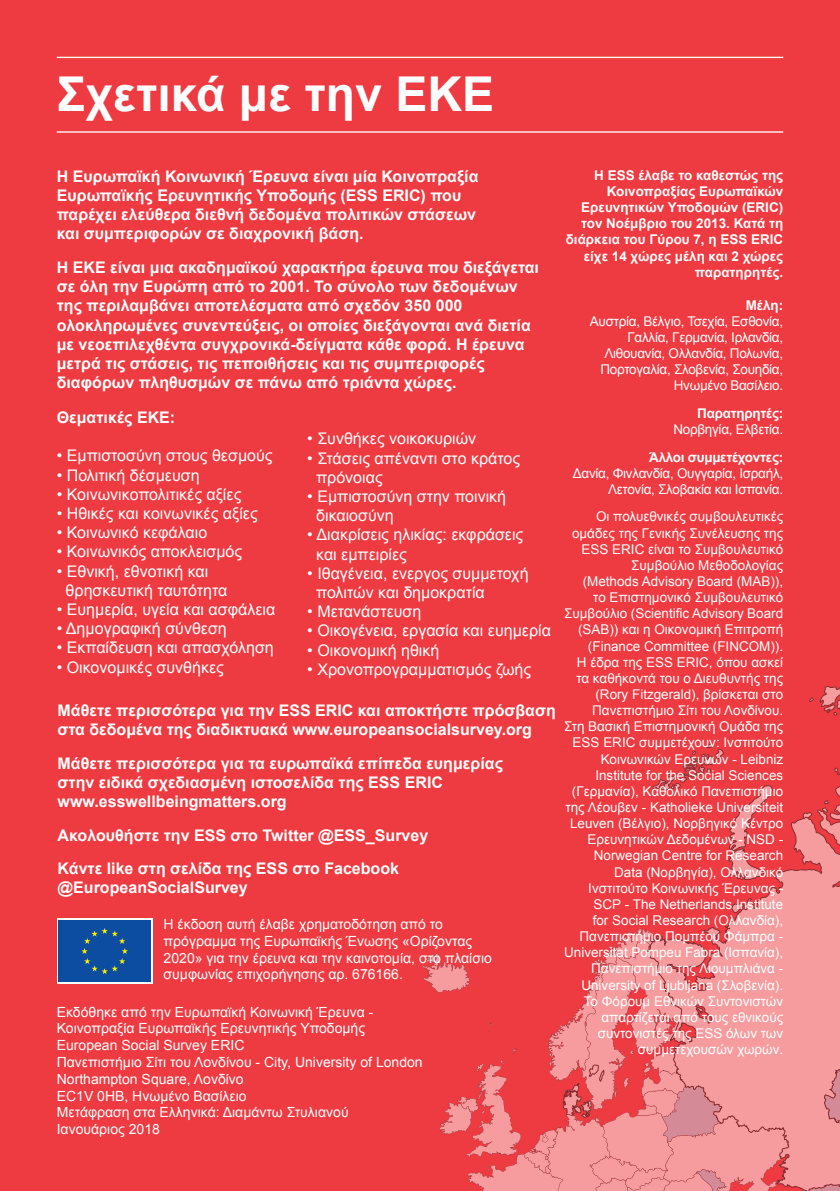
<style>
.page{position:relative;width:840px;height:1191px;background:#fff}
.page>*{position:absolute;margin:0;border:0;box-sizing:border-box;transform-origin:0 0}
.t1{font:700 48px "Arial";color:#fff}
.t2{font:700 16px/19.2px "Arial";color:#fff}
.t3{font:16px/19.2px "Arial";color:#fff}
.t4{font:14px/16.8px "Arial";color:#fff}
.t5{font:13.4px/16.2px "Arial";color:#fff;text-align:right}
.t6{font:13.4px/16.2px "Arial";letter-spacing:-.02em;color:#fff;text-align:right}
.t7{font:700 13.4px/16.2px "Arial";color:#fff;text-align:right}
.t8{font:700 13.4px "Arial";letter-spacing:-.02em;color:#fff}
</style>
<div class="page">
<div style="left:0;top:0;width:839px;height:1191px;background:#ee3a41"></div>
<svg style="left:422px;top:686px;width:417px;height:505px"></svg>
<hr style="left:57px;top:57px;width:725px;height:1px;background:#fff">
<hr style="left:57px;top:131px;width:725px;height:2px;background:#fff">
<div style="left:57px;top:918px;width:96px;height:65px;background:linear-gradient(to bottom,#fff,#fff)"></div>
<div style="left:59px;top:920px;width:92px;height:62px;background:#0d4da1"></div>
<svg style="left:81px;top:928px;width:47px;height:46px"></svg>
<h1 class="t1" style="left:57px;top:62px;width:438px">Σχετικά με την ΕΚΕ</h1>
<p class="t2" style="left:57px;top:167px;width:423px">Η Ευρωπαϊκή Κοινωνική Έρευνα είναι μία Κοινοπραξία Ευρωπαϊκής Ερευνητικής Υποδομής (ESS ERIC) που παρέχει ελεύθερα διεθνή δεδομένα πολιτικών στάσεων και συμπεριφορών σε διαχρονική βάση.</p>
<p class="t2" style="left:57px;top:258px;width:483px">Η ΕΚΕ είναι μια ακαδημαϊκού χαρακτήρα έρευνα που διεξάγεται σε όλη την Ευρώπη από το 2001. Το σύνολο των δεδομένων της περιλαμβάνει αποτελέσματα από σχεδόν 350 000 ολοκληρωμένες συνεντεύξεις, οι οποίες διεξάγονται ανά διετία με νεοεπιλεχθέντα συγχρονικά-δείγματα κάθε φορά. Η έρευνα μετρά τις στάσεις, τις πεποιθήσεις και τις συμπεριφορές διαφόρων πληθυσμών σε πάνω από τριάντα χώρες.</p>
<p class="t2" style="left:57px;top:408px;width:120px">Θεματικές ΕΚΕ:</p>
<p class="t3" style="left:57px;top:446px;width:217px">• Εμπιστοσύνη στους θεσμούς</p>
<p class="t3" style="left:57px;top:465px;width:144px">• Πολιτική δέσμευση</p>
<p class="t3" style="left:57px;top:485px;width:186px">• Κοινωνικοπολιτικές αξίες</p>
<p class="t3" style="left:57px;top:504px;width:202px">• Ηθικές και κοινωνικές αξίες</p>
<p class="t3" style="left:57px;top:523px;width:152px">• Κοινωνικό κεφάλαιο</p>
<p class="t3" style="left:57px;top:542px;width:187px">• Κοινωνικός αποκλεισμός</p>
<p class="t3" style="left:66px;top:561px;width:163px;text-indent:-9px">• Εθνική, εθνοτική και θρησκευτική ταυτότητα</p>
<p class="t3" style="left:57px;top:600px;width:220px">• Ευημερία, υγεία και ασφάλεια</p>
<p class="t3" style="left:57px;top:619px;width:171px">• Δημογραφική σύνθεση</p>
<p class="t3" style="left:57px;top:638px;width:218px">• Εκπαίδευση και απασχόληση</p>
<p class="t3" style="left:57px;top:657px;width:168px">• Οικονομικές συνθήκες</p>
<p class="t3" style="left:307px;top:429px;width:170px">• Συνθήκες νοικοκυριών</p>
<p class="t3" style="left:316px;top:448px;width:205px;text-indent:-9px">• Στάσεις απέναντι στο κράτος πρόνοιας</p>
<p class="t3" style="left:316px;top:487px;width:191px;text-indent:-9px">• Εμπιστοσύνη στην ποινική δικαιοσύνη</p>
<p class="t3" style="left:316px;top:525px;width:208px;text-indent:-9px">• Διακρίσεις ηλικίας: εκφράσεις και εμπειρίες</p>
<p class="t3" style="left:316px;top:564px;width:214px;text-indent:-9px">• Ιθαγένεια, ενεργος συμμετοχή πολιτών και δημοκρατία</p>
<p class="t3" style="left:307px;top:602px;width:115px">• Μετανάστευση</p>
<p class="t3" style="left:307px;top:621px;width:245px">• Οικογένεια, εργασία και ευημερία</p>
<p class="t3" style="left:307px;top:640px;width:133px">• Οικονομική ηθική</p>
<p class="t3" style="left:307px;top:660px;width:225px">• Χρονοπρογραμματισμός ζωής</p>
<p class="t2" style="left:58px;top:701px;width:499px">Μάθετε περισσότερα για την ESS ERIC και αποκτήστε πρόσβαση στα δεδομένα της διαδικτυακά www.europeansocialsurvey.org</p>
<p class="t2" style="left:58px;top:754px;width:446px">Μάθετε περισσότερα για τα ευρωπαϊκά επίπεδα ευημερίας στην ειδικά σχεδιασμένη ιστοσελίδα της ESS ERIC www.esswellbeingmatters.org</p>
<p class="t2" style="left:58px;top:818px;width:372px;line-height:33.6px">Ακολουθήστε την ESS στο Twitter @ESS_Survey<br>Κάντε like στη σελίδα της ESS στο Facebook</p>
<p class="t2" style="left:58px;top:878px;width:191px">@EuropeanSocialSurvey</p>
<p class="t4" style="left:163px;top:915px;width:329px">Η έκδοση αυτή έλαβε χρηματοδότηση από το πρόγραμμα της Ευρωπαϊκής Ένωσης «Ορίζοντας 2020» για την έρευνα και την καινοτομία, στο πλαίσιο συμφωνίας επιχορήγησης αρ. 676166.</p>
<p class="t4" style="left:57px;top:1003px;width:367px">Εκδόθηκε από την Ευρωπαϊκή Κοινωνική Έρευνα - Κοινοπραξία Ευρωπαϊκής Ερευνητικής Υποδομής European Social Survey ERIC<br>Πανεπιστήμιο Σίτι του Λονδίνου - City, University of London Northampton Square, Λονδίνο<br>EC1V 0HB, Ηνωμένο Βασίλειο<br>Μετάφραση στα Ελληνικά: Διαμάντω Στυλιανού<br>Ιανουάριος 2018</p>
<p class="t7" style="left:565px;top:167px;width:219px">Η ESS έλαβε το καθεστώς της<br>Κοινοπραξίας Ευρωπαϊκών<br>Ερευνητικών Υποδομών (ERIC) τον Νοέμβριο του 2013. Κατά τη διάρκεια του Γύρου 7, η ESS ERIC είχε 14 χώρες μέλη και 2 χώρες παρατηρητές.</p>
<p class="t7" style="left:745px;top:297px;width:39px">Μέλη:</p>
<p class="t6" style="left:589px;top:313px;width:195px">Αυστρία, Βέλγιο, Τσεχία, Εσθονία,<br>Γαλλία, Γερμανία, Ιρλανδία,<br>Λιθουανία, Ολλανδία, Πολωνία,<br>Πορτογαλία, Σλοβενία, Σουηδία,<br>Ηνωμένο Βασίλειο.</p>
<p class="t8" style="left:696px;top:404px;width:87px">Παρατηρητές:</p>
<p class="t6" style="left:673px;top:421px;width:111px">Νορβηγία, Ελβετία.</p>
<p class="t8" style="left:649px;top:448px;width:135px">Άλλοι συμμετέχοντες:</p>
<p class="t6" style="left:572px;top:465px;width:212px">Δανία, Φινλανδία, Ουγγαρία, Ισραήλ,<br>Λετονία, Σλοβακία και Ισπανία.</p>
<p class="t5" style="left:564px;top:509px;width:220px">Οι πολυεθνικές συμβουλευτικές ομάδες της Γενικής Συνέλευσης της<br>ESS ERIC είναι το Συμβουλευτικό<br>Συμβούλιο Μεθοδολογίας<br>(Methods Advisory Board (MAB)),<br>το Επιστημονικό Συμβουλευτικό<br>Συμβούλιο (Scientific Advisory Board (SAB)) και η Οικονομική Επιτροπή (Finance Committee (FINCOM)).<br>Η έδρα της ESS ERIC, όπου ασκεί τα καθήκοντά του ο Διευθυντής της (Rory Fitzgerald), βρίσκεται στο<br>Πανεπιστήμιο Σίτι του Λονδίνου.<br>Στη Βασική Επιστημονική Ομάδα της<br>ESS ERIC συμμετέχουν: Ινστιτούτο<br>Κοινωνικών Ερευνών - Leibniz<br>Institute for the Social Sciences (Γερμανία), Καθολικό Πανεπιστήμιο της Λέουβεν - Katholieke Universiteit<br>Leuven (Βέλγιο), Νορβηγικό Κέντρο<br>Ερευνητικών Δεδομένων - NSD -<br>Norwegian Centre for Research<br>Data (Νορβηγία), Ολλανδικό<br>Ινστιτούτο Κοινωνικής Έρευνας -<br>SCP - The Netherlands Institute<br>for Social Research (Ολλανδία),<br>Πανεπιστήμιο Πομπέου Φάμπρα -<br>Universitat Pompeu Fabra (Ισπανία),<br>Πανεπιστήμιο της Λιουμπλιάνα -<br>University of Ljubljana (Σλοβενία).<br>Το Φόρουμ Εθνικών Συντονιστών απαρτίζεται από τους εθνικούς συντονιστές της ESS όλων των συμμετεχουσών χωρών.</p>
</div>
